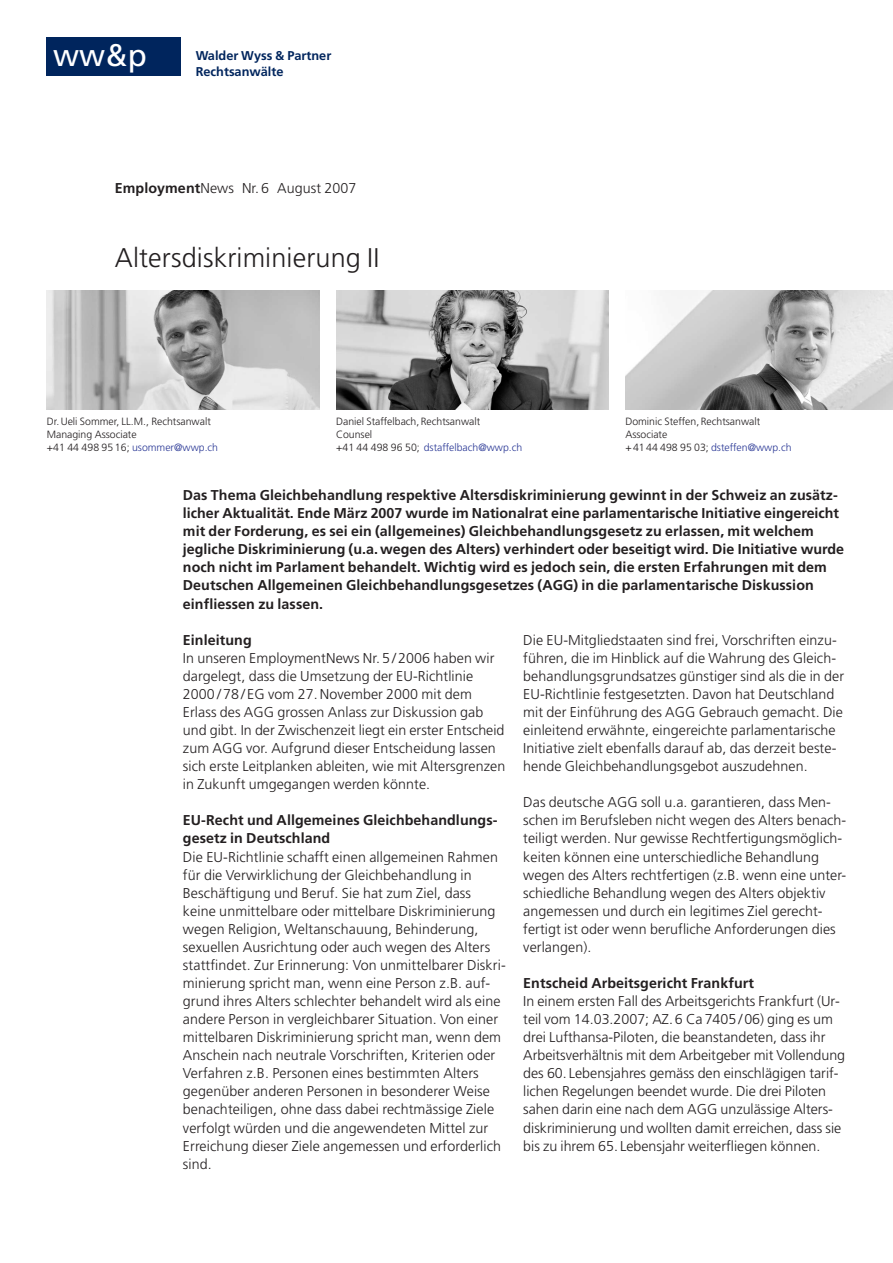
<style>
.page{position:relative;width:893px;height:1263px;background:#fff}
.page>*{position:absolute;margin:0;border:0;box-sizing:border-box;transform-origin:0 0}
.t1{font:31.2px "Frutiger";color:#fff}
.t2{font:300 27px "Frutiger";letter-spacing:.005em;color:#231f20}
.t3{font:300 14.25px/18px "Frutiger";letter-spacing:.005em;color:#231f20}
.t4{font:700 14.25px/18px "Frutiger";letter-spacing:.005em;color:#231f20}
.t5{font:700 12.75px/15.8px "Frutiger";color:#00255d}
.t6{font:300 10.5px/12.8px "Frutiger";color:#231f20}
.s1{font-weight:700}
.s2{color:#293795}
</style>
<div class="page">
<img style="left:47px;top:291px;width:272px;height:119px">
<img style="left:336px;top:291px;width:272px;height:119px">
<img style="left:625px;top:291px;width:267px;height:119px">
<div style="left:47px;top:38px;width:134px;height:38px;background:#00255d"></div>
<h1 class="t1" style="left:53px;top:43px;width:95px">ww&amp;p</h1>
<p class="t5" style="left:196px;top:49px;width:137px">Walder Wyss &amp; Partner<br>Rechtsanwälte</p>
<p class="t3" style="left:115px;top:180px;width:243px"><span class="s1">Employment</span>News Nr. 6 August 2007</p>
<h2 class="t2" style="left:115px;top:247px;width:266px">Altersdiskriminierung II</h2>
<p class="t6" style="left:47px;top:416px;width:173px">Dr.Ueli Sommer, LL.M., Rechtsanwalt<br>Managing Associate<br>+41 44 498 95 16; <span class="s2">usommer@wwp.ch</span></p>
<p class="t6" style="left:336px;top:416px;width:188px">Daniel Staffelbach, Rechtsanwalt<br>Counsel<br>+41 44 498 96 50; <span class="s2">dstaffelbach@wwp.ch</span></p>
<p class="t6" style="left:625px;top:416px;width:168px">Dominic Steffen, Rechtsanwalt<br>Associate<br>+41 44 498 95 03; <span class="s2">dsteffen@wwp.ch</span></p>
<p class="t4" style="left:183px;top:487px;width:662px">Das Thema Gleichbehandlung respektive Altersdiskriminierung gewinnt in der Schweiz an zusätz&shy;licher Aktualität. Ende März 2007 wurde im Nationalrat eine parlamentarische Initiative eingereicht mit der Forderung, es sei ein (allgemeines) Gleichbehandlungsgesetz zu erlassen, mit welchem jegliche Diskriminierung (u.a. wegen des Alters) verhindert oder beseitigt wird. Die Initiative wurde noch nicht im Parlament behandelt. Wichtig wird es jedoch sein, die ersten Erfahrungen mit dem Deutschen Allgemeinen Gleichbehandlungsgesetzes (AGG) in die parlamentarische Diskussion einfliessen zu lassen.</p>
<p class="t4" style="left:183px;top:632px;width:70px">Einleitung</p>
<p class="t3" style="left:183px;top:650px;width:324px">In unseren EmploymentNews Nr. 5 / 2006 haben wir dargelegt, dass die Umsetzung der EU-Richtlinie 2000 / 78 / EG vom 27. November 2000 mit dem Erlass des AGG grossen Anlass zur Diskussion gab und gibt. In der Zwischenzeit liegt ein erster Entscheid zum AGG vor. Aufgrund dieser Entscheidung lassen sich erste Leitplanken ableiten, wie mit Altersgrenzen in Zukunft umgegangen werden könnte.</p>
<p class="t4" style="left:183px;top:813px;width:316px">EU-Recht und Allgemeines Gleichbehandlungs&shy;gesetz in Deutschland</p>
<p class="t3" style="left:183px;top:849px;width:324px">Die EU-Richtlinie schafft einen allgemeinen Rahmen für die Verwirklichung der Gleichbehandlung in Beschäftigung und Beruf. Sie hat zum Ziel, dass keine unmittelbare oder mittelbare Diskriminierung wegen Religion, Weltanschauung, Behinderung, sexuellen Ausrichtung oder auch wegen des Alters stattfindet. Zur Erinnerung: Von unmittelbarer Diskri&shy;minierung spricht man, wenn eine Person z.B. auf&shy;grund ihres Alters schlechter behandelt wird als eine andere Person in vergleichbarer Situation. Von einer mittelbaren Diskriminierung spricht man, wenn dem Anschein nach neutrale Vorschriften, Kriterien oder Verfahren z.B. Personen eines bestimmten Alters gegenüber anderen Personen in besonderer Weise benachteiligen, ohne dass dabei rechtmässige Ziele verfolgt würden und die angewendeten Mittel zur Erreichung dieser Ziele angemessen und erforderlich sind.</p>
<p class="t3" style="left:523px;top:632px;width:322px">Die EU-Mitgliedstaaten sind frei, Vorschriften einzu&shy;führen, die im Hinblick auf die Wahrung des Gleich&shy;behandlungsgrundsatzes günstiger sind als die in der EU-Richtlinie festgesetzten. Davon hat Deutschland mit der Einführung des AGG Gebrauch gemacht. Die einleitend erwähnte, eingereichte parlamentarische Initiative zielt ebenfalls darauf ab, das derzeit beste&shy;hende Gleichbehandlungsgebot auszudehnen.</p>
<p class="t3" style="left:523px;top:794px;width:324px">Das deutsche AGG soll u.a. garantieren, dass Men&shy;schen im Berufsleben nicht wegen des Alters benach&shy;teiligt werden. Nur gewisse Rechtfertigungsmöglich&shy;keiten können eine unterschiedliche Behandlung wegen des Alters rechtfertigen (z.B. wenn eine unter&shy;schiedliche Behandlung wegen des Alters objektiv angemessen und durch ein legitimes Ziel gerecht&shy;fertigt ist oder wenn berufliche Anforderungen dies verlangen).</p>
<p class="t4" style="left:523px;top:975px;width:232px">Entscheid Arbeitsgericht Frankfurt</p>
<p class="t3" style="left:523px;top:993px;width:323px">In einem ersten Fall des Arbeitsgerichts Frankfurt (Ur&shy;teil vom 14.03.2007; AZ. 6 Ca 7405 /06) ging es um drei Lufthansa-Piloten, die beanstandeten, dass ihr Arbeitsverhältnis mit dem Arbeitgeber mit Vollendung des 60. Lebensjahres gemäss den einschlägigen tarif&shy;lichen Regelungen beendet wurde. Die drei Piloten sahen darin eine nach dem AGG unzulässige Alters&shy;diskriminierung und wollten damit erreichen, dass sie bis zu ihrem 65. Lebensjahr weiterfliegen können.</p>
</div>
